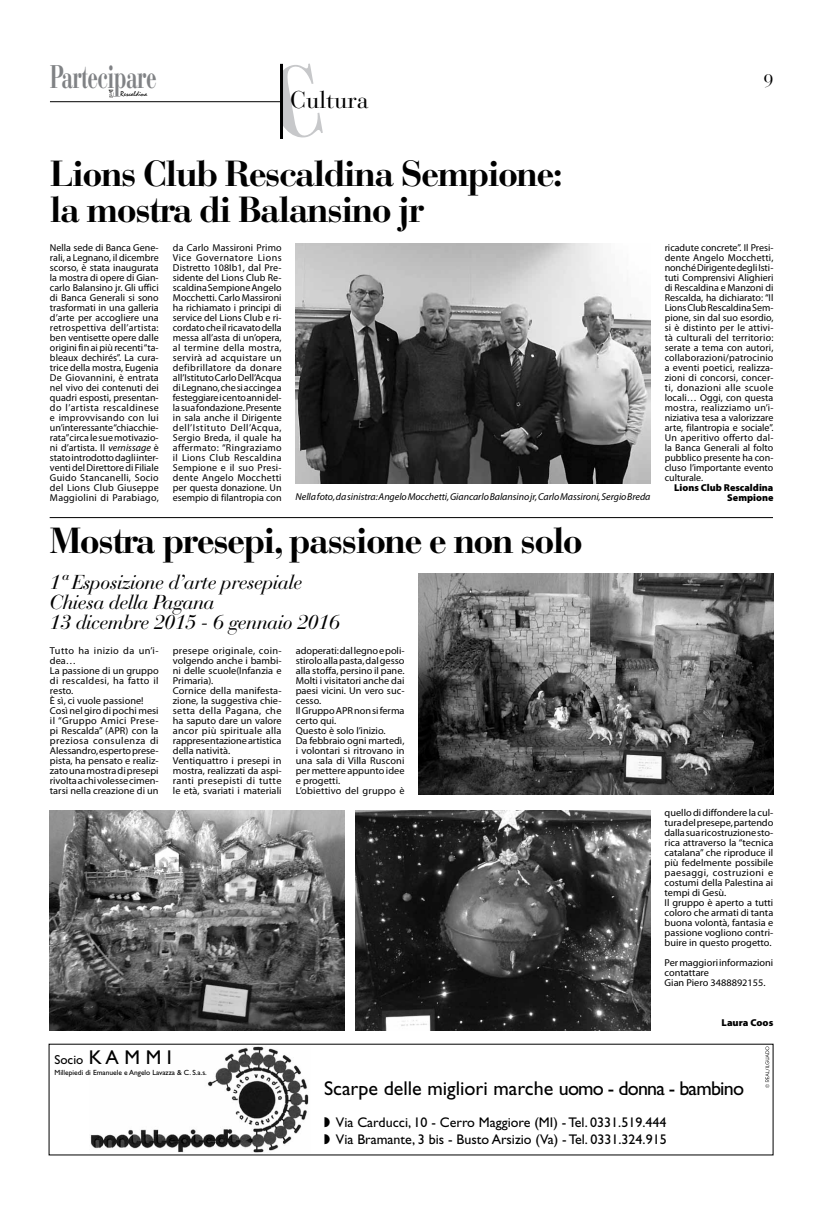
<style>
.page{position:relative;width:823px;height:1219px;background:#fff}
.page>*{position:absolute;margin:0;border:0;box-sizing:border-box;transform-origin:0 0}
.t1{font:700 36px/36px "Bauer Bodoni Std";letter-spacing:-.05em;color:#000}
.t2{font:700 32.5px "Bauer Bodoni Std";letter-spacing:-.03em;color:#808285;scale:.65 1}
.t3{font:24px "Bauer Bodoni Std";color:#000}
.t4{font:italic 20px/20px "Bauer Bodoni Std";letter-spacing:-.03em;color:#000}
.t5{font:20px "Gill Sans Std";color:#000}
.t6{font:18px "Bauer Bodoni Std";color:#000}
.t7{font:14px/17px "Gill Sans Std";color:#000}
.t8{font:13px "Gill Sans Std";color:#000}
.t9{font:10px/10px "Myriad Pro";color:#000}
.t10{font:italic 10px "Myriad Pro";letter-spacing:-.005em;color:#000}
.t11{font:900 10px/10px "Myriad Pro";color:#000;text-align:right}
.t12{font:7.5px "Gill Sans Std";color:#000}
.t13{font:6.9px "Mistral Std";color:#000}
.s1{font-style:italic}
.s2{font-size:20px}
</style>
<div class="page">
<svg style="left:109px;top:89px;width:5px;height:8px"></svg>
<hr style="left:50px;top:101px;width:231px;height:1px;background:#000">
<img style="left:295px;top:244px;width:355px;height:239px">
<hr style="left:50px;top:517px;width:722px;height:1px;background:#000">
<img style="left:418px;top:574px;width:354px;height:221px">
<img style="left:355px;top:810px;width:295px;height:221px">
<img style="left:50px;top:810px;width:294px;height:221px">
<img style="left:90px;top:1046px;width:219px;height:107px">
<svg style="left:765px;top:1046px;width:4px;height:42px"></svg>
<svg style="left:268px;top:63px;width:15px;height:76px"></svg>
<h2 class="t2" style="left:50px;top:57px;width:165px">Partecipare</h2>
<p class="t13" style="left:120px;top:90px;width:28px">Rescaldina</p>
<h3 class="t3" style="left:290px;top:86px;width:80px">Cultura</h3>
<h1 class="t1" style="left:50px;top:156px;width:514px">Lions Club Rescaldina Sempione: la mostra di Balansino jr</h1>
<h3 class="t6" style="left:763px;top:70px;width:12px">9</h3>
<p class="t9" style="left:50px;top:243px;width:110px;text-align:justify">Nella sede di Banca Gene&shy;rali, a Legnano, il dicembre scorso, è stata inaugurata la mostra di opere di Gian&shy;carlo Balansino jr. Gli uffici di Banca Generali si sono trasformati in una galleria d’arte per accogliere una retrospettiva dell’artista: ben ventisette opere dalle origini fin ai più recenti “ta&shy;bleaux dechirés”. La cura&shy;trice della mostra, Eugenia De Giovannini, è entrata nel vivo dei contenuti dei quadri esposti, presentan&shy;do l’artista rescaldinese e improvvisando con lui un’interessante “chiacchie&shy;rata” circa le sue motivazio&shy;ni d’artista. Il <span class="s1">vernissage</span> è stato introdotto dagli inter&shy;venti del Direttore di Filiale Guido Stancanelli, Socio del Lions Club Giuseppe Maggiolini di Parabiago,</p>
<p class="t9" style="left:173px;top:243px;width:110px;text-align:justify">da Carlo Massironi Primo Vice Governatore Lions Distretto 108Ib1, dal Pre&shy;sidente del Lions Club Re&shy;scaldina Sempione Angelo Mocchetti. Carlo Massironi ha richiamato i principi di service del Lions Club e ri&shy;cordato che il ricavato della messa all’asta di un’opera, al termine della mostra, servirà ad acquistare un defibrillatore da donare all’Istituto Carlo Dell’Acqua di Legnano, che si accinge a festeggiare i cento anni del&shy;la sua fondazione. Presente in sala anche il Dirigente dell’Istituto Dell’Acqua, Sergio Breda, il quale ha affermato: “Ringraziamo il Lions Club Rescaldina Sempione e il suo Presi&shy;dente Angelo Mocchetti per questa donazione. Un esempio di filantropia con</p>
<p class="t9" style="left:664px;top:243px;width:110px;text-align:justify">ricadute concrete”. Il Presi&shy;dente Angelo Mocchetti, nonché Dirigente degli Isti&shy;tuti Comprensivi Alighieri di Rescaldina e Manzoni di Rescalda, ha dichiarato: “Il Lions Club Rescaldina Sem&shy;pione, sin dal suo esordio, si è distinto per le attivi&shy;tà culturali del territorio: serate a tema con autori, collaborazioni/patrocinio a eventi poetici, realizza&shy;zioni di concorsi, concer&shy;ti, donazioni alle scuole locali… Oggi, con questa mostra, realizziamo un’i&shy;niziativa tesa a valorizzare arte, filantropia e sociale”.<br>Un aperitivo offerto dal&shy;la Banca Generali al folto pubblico presente ha con&shy;cluso l’importante evento culturale.</p>
<p class="t11" style="left:673px;top:483px;width:101px">Lions Club Rescaldina<br>Sempione</p>
<p class="t10" style="left:295px;top:491px;width:356px">Nella foto, da sinistra: Angelo Mocchetti, Giancarlo Balansino jr, Carlo Massironi, Sergio Breda</p>
<h1 class="t1" style="left:50px;top:523px;width:534px">Mostra presepi, passione e non solo</h1>
<h3 class="t4" style="left:50px;top:572px;width:291px">1ª Esposizione d’arte presepiale<br>Chiesa della Pagana<br>13 dicembre 2015 - 6 gennaio 2016</h3>
<p class="t9" style="left:50px;top:646px;width:110px">Tutto ha inizio da un’i&shy;dea…<br>La passione di un gruppo di rescaldesi, ha fatto il resto.<br>È sì, ci vuole passione!<br>Così nel giro di pochi mesi il “Gruppo Amici Prese&shy;pi Rescalda” (APR) con la preziosa consulenza di<br>Alessandro, esperto prese&shy;pista, ha pensato e realiz&shy;zato una mostra di presepi rivolta a chi volesse cimen&shy;tarsi nella creazione di un</p>
<p class="t9" style="left:173px;top:646px;width:110px">presepe originale, coin&shy;volgendo anche i bambi&shy;ni delle scuole(Infanzia e<br>Primaria).<br>Cornice della manifesta&shy;zione, la suggestiva chie&shy;setta della Pagana, che ha saputo dare un valore ancor più spirituale alla rappresentazione artistica della natività.<br>Ventiquattro i presepi in mostra, realizzati da aspi&shy;ranti presepisti di tutte le età, svariati i materiali</p>
<p class="t9" style="left:295px;top:646px;width:110px">adoperati: dal legno e poli&shy;stirolo alla pasta, dal gesso alla stoffa, persino il pane.<br>Molti i visitatori anche dai paesi vicini. Un vero suc&shy;cesso.<br>Il Gruppo APR non si ferma certo qui.<br>Questo è solo l’inizio.<br>Da febbraio ogni martedì, i volontari si ritrovano in una sala di Villa Rusconi per mettere appunto idee e progetti.<br>L’obiettivo del gruppo è</p>
<h3 class="t8" style="left:54px;top:1052px;width:119px">Socio <span class="s2">K A M M I</span></h3>
<p class="t12" style="left:54px;top:1068px;width:154px">Millepiedi di Emanuele e Angelo Lavazza &amp; C. S.a.s.</p>
<p class="t9" style="left:664px;top:808px;width:110px">quello di diffondere la cul&shy;tura del presepe, partendo dalla sua ricostruzione sto&shy;rica attraverso la “tecnica catalana” che riproduce il più fedelmente possibile paesaggi, costruzioni e costumi della Palestina ai tempi di Gesù.<br>Il gruppo è aperto a tutti coloro che armati di tanta buona volontà, fantasia e passione vogliono contri&shy;buire in questo progetto.</p>
<p class="t9" style="left:664px;top:958px;width:110px">Per maggiori informazioni contattare<br>Gian Piero 3488892155.</p>
<p class="t11" style="left:721px;top:1018px;width:53px">Laura Coos</p>
<h3 class="t5" style="left:324px;top:1077px;width:421px">Scarpe delle migliori marche uomo - donna - bambino</h3>
<h3 class="t7" style="left:324px;top:1114px;width:344px">◗ Via Carducci, 10 - Cerro Maggiore (MI) - Tel. 0331.519.444 ◗ Via Bramante, 3 bis - Busto Arsizio (Va) - Tel. 0331.324.915</h3>
</div>
